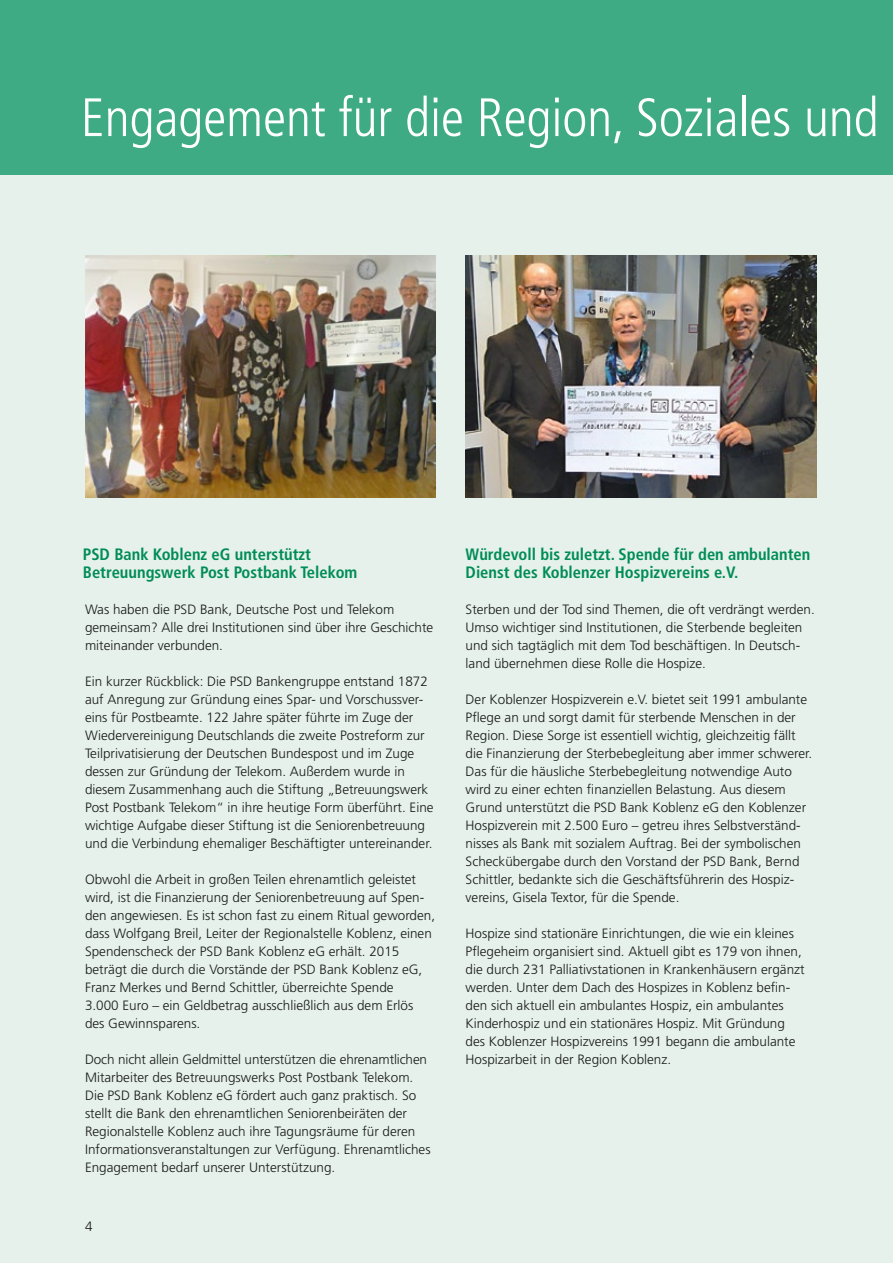
<style>
.page{position:relative;width:893px;height:1263px;background:#e5f1ea}
.page>*{position:absolute;margin:0;border:0;box-sizing:border-box;transform-origin:0 0}
.t1{font:300 condensed 54px "Frutiger LT";color:#fff}
.t2{font:700 condensed 16.5px/18px "Frutiger LT";color:#008c57}
.t3{font:300 13.5px/18px "Frutiger LT";color:#1a1a18}
</style>
<div class="page">
<div style="left:0;top:0;width:893px;height:174px;background:#3eab85"></div>
<img style="left:85px;top:255px;width:351px;height:242px">
<img style="left:466px;top:255px;width:350px;height:242px">
<h1 class="t1" style="left:81px;top:87px;width:799px">Engagement für die Region, Soziales und</h1>
<p class="t2" style="left:83px;top:545px;width:276px">PSD Bank Koblenz eG unterstützt<br>Betreuungswerk Post Postbank Telekom</p>
<p class="t2" style="left:466px;top:545px;width:346px">Würdevoll bis zuletzt. Spende für den ambulanten<br>Dienst des Koblenzer Hospizvereins e.V.</p>
<p class="t3" style="left:85px;top:600px;width:350px">Was haben die PSD Bank, Deutsche Post und Telekom gemeinsam? Alle drei Institutionen sind über ihre Geschichte miteinander verbunden.</p>
<p class="t3" style="left:85px;top:672px;width:350px">Ein kurzer Rückblick: Die PSD Bankengruppe entstand 1872 auf Anregung zur Gründung eines Spar- und Vorschussver&shy;eins für Postbeamte. 122 Jahre später führte im Zuge der Wiedervereinigung Deutschlands die zweite Postreform zur Teilprivatisierung der Deutschen Bundespost und im Zuge dessen zur Gründung der Telekom. Außerdem wurde in diesem Zusammenhang auch die Stiftung „Betreuungswerk Post Postbank Telekom“ in ihre heutige Form überführt. Eine wichtige Aufgabe dieser Stiftung ist die Seniorenbetreuung und die Verbindung ehemaliger Beschäftigter untereinander.</p>
<p class="t3" style="left:85px;top:870px;width:352px">Obwohl die Arbeit in großen Teilen ehrenamtlich geleistet wird, ist die Finanzierung der Seniorenbetreuung auf Spen&shy;den angewiesen. Es ist schon fast zu einem Ritual geworden, dass Wolfgang Breil, Leiter der Regionalstelle Koblenz, einen Spendenscheck der PSD Bank Koblenz eG erhält. 2015 beträgt die durch die Vorstände der PSD Bank Koblenz eG, Franz Merkes und Bernd Schittler, überreichte Spende<br>3.000 Euro – ein Geldbetrag ausschließlich aus dem Erlös des Gewinnsparens.</p>
<p class="t3" style="left:85px;top:1050px;width:347px">Doch nicht allein Geldmittel unterstützen die ehrenamtlichen Mitarbeiter des Betreuungswerks Post Postbank Telekom.<br>Die PSD Bank Koblenz eG fördert auch ganz praktisch. So stellt die Bank den ehrenamtlichen Seniorenbeiräten der Regionalstelle Koblenz auch ihre Tagungsräume für deren Informationsveranstaltungen zur Verfügung. Ehrenamtliches Engagement bedarf unserer Unterstützung.</p>
<p class="t3" style="left:85px;top:1217px;width:9px">4</p>
<p class="t3" style="left:466px;top:600px;width:351px">Sterben und der Tod sind Themen, die oft verdrängt werden.<br>Umso wichtiger sind Institutionen, die Sterbende begleiten und sich tagtäglich mit dem Tod beschäftigen. In Deutsch&shy;land übernehmen diese Rolle die Hospize.</p>
<p class="t3" style="left:466px;top:690px;width:348px">Der Koblenzer Hospizverein e.V. bietet seit 1991 ambulante Pflege an und sorgt damit für sterbende Menschen in der Region. Diese Sorge ist essentiell wichtig, gleichzeitig fällt die Finanzierung der Sterbebegleitung aber immer schwerer.<br>Das für die häusliche Sterbebegleitung notwendige Auto wird zu einer echten finanziellen Belastung. Aus diesem Grund unterstützt die PSD Bank Koblenz eG den Koblenzer Hospizverein mit 2.500 Euro – getreu ihres Selbstverständ&shy;nisses als Bank mit sozialem Auftrag. Bei der symbolischen Scheckübergabe durch den Vorstand der PSD Bank, Bernd Schittler, bedankte sich die Geschäftsführerin des Hospiz&shy;vereins, Gisela Textor, für die Spende.</p>
<p class="t3" style="left:466px;top:924px;width:341px">Hospize sind stationäre Einrichtungen, die wie ein kleines Pflegeheim organisiert sind. Aktuell gibt es 179 von ihnen, die durch 231 Palliativstationen in Krankenhäusern ergänzt werden. Unter dem Dach des Hospizes in Koblenz befin&shy;den sich aktuell ein ambulantes Hospiz, ein ambulantes Kinderhospiz und ein stationäres Hospiz. Mit Gründung des Koblenzer Hospizvereins 1991 begann die ambulante Hospizarbeit in der Region Koblenz.</p>
</div>
